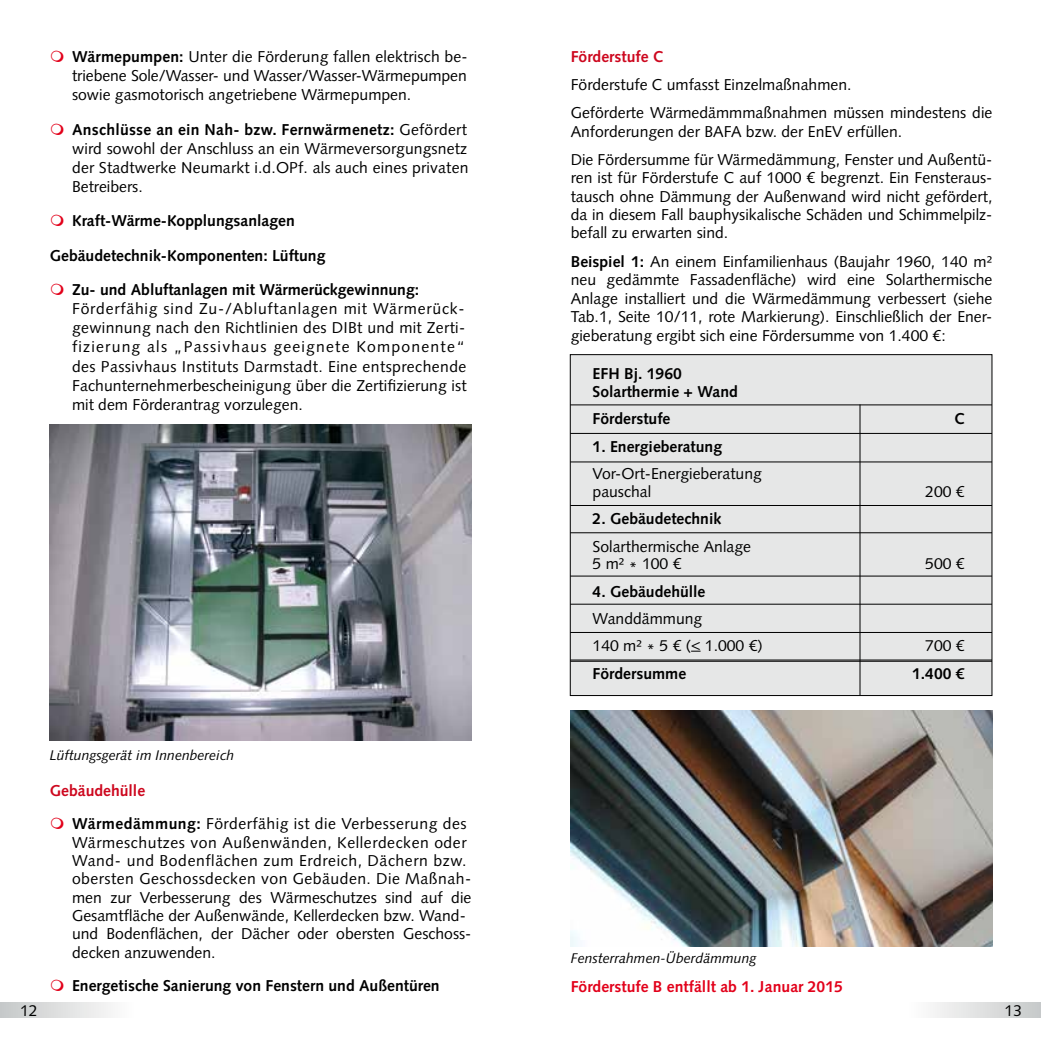
<style>
.page{position:relative;width:1041px;height:1041px;background:#fff}
.page>*{position:absolute;margin:0;border:0;box-sizing:border-box;transform-origin:0 0}
.t1{font:15.75px/18.4px "Syntax LT Std";color:#000}
.t2{font:15.75px/19.2px "Syntax LT Std";letter-spacing:.025em;color:#000}
.t3{font:700 15.75px/17.5px "Syntax LT Std";color:#000}
.t4{font:15.75px/33.2px "Syntax LT Std";letter-spacing:.03em;color:#000}
.t5{font:700 15.75px "Syntax LT Std";color:#e2001a}
.t6{font:700 15.75px "Syntax LT Std";color:#cd071e}
.t7{font:italic 14px "Syntax LT Std";color:#000}
.s1{font-weight:700}
.s2{font-weight:700;color:#cd071e}
</style>
<div class="page">
<svg style="left:0;top:1002px;width:111px;height:15px;background:#dcdede"></svg>
<svg style="left:933px;top:1002px;width:108px;height:15px;background:#dddede"></svg>
<div style="left:570px;top:355px;width:422px;height:340px;background:#e6e7e7"></div>
<hr style="left:570px;top:404px;width:422px;height:1px;background:#000">
<hr style="left:570px;top:433px;width:422px;height:1px;background:#000">
<hr style="left:570px;top:462px;width:422px;height:1px;background:#000">
<hr style="left:570px;top:505px;width:422px;height:1px;background:#000">
<hr style="left:570px;top:532px;width:422px;height:1px;background:#000">
<hr style="left:570px;top:576px;width:422px;height:1px;background:#000">
<hr style="left:570px;top:604px;width:422px;height:1px;background:#000">
<hr style="left:570px;top:632px;width:422px;height:1px;background:#000">
<hr style="left:570px;top:660px;width:422px;height:1px;background:#000">
<hr style="left:570px;top:661px;width:422px;height:1px;background:#000">
<hr style="left:860px;top:404px;width:1px;height:291px;background:#000">
<div style="left:570px;top:354px;width:422px;height:342px;border:1px solid #000"></div>
<img style="left:50px;top:425px;width:421px;height:315px">
<img style="left:571px;top:710px;width:421px;height:236px">
<p class="t1" style="left:72px;top:47px;width:397px;line-height:19.2px;text-align:justify"><span class="s1">Wärmepumpen:</span> Unter die Förderung fallen elektrisch be&shy;triebene Sole/Wasser- und Wasser/Wasser-Wärmepumpen sowie gasmotorisch angetriebene Wärmepumpen.</p>
<p class="t1" style="left:72px;top:120px;width:398px;line-height:19.2px;text-align:justify"><span class="s1">Anschlüsse an ein Nah- bzw. Fernwärmenetz:</span> Gefördert wird sowohl der Anschluss an ein Wärmeversorgungsnetz der Stadtwerke Neumarkt i.d.OPf. als auch eines privaten Betreibers.</p>
<p class="t3" style="left:72px;top:212px;width:224px">Kraft-Wärme-Kopplungsanlagen</p>
<p class="t3" style="left:50px;top:246px;width:277px">Gebäudetechnik-Komponenten: Lüftung</p>
<p class="t3" style="left:72px;top:281px;width:349px">Zu- und Abluftanlagen mit Wärmerückgewinnung:</p>
<p class="t2" style="left:72px;top:299px;width:396px">Förderfähig sind Zu-/Abluftanlagen mit Wärmerück&shy;gewinnung nach den Richtlinien des DIBt und mit Zerti&shy;fizierung als „Passivhaus geeignete Komponente“ des Passivhaus Instituts Darmstadt. Eine entsprechende Fachunternehmerbescheinigung über die Zertifizierung ist mit dem Förderantrag vorzulegen.</p>
<p class="t7" style="left:50px;top:747px;width:186px">Lüftungsgerät im Innenbereich</p>
<p class="t4" style="left:72px;top:774px;width:396px;text-indent:-22px"><span class="s2">Gebäudehülle<br></span><span class="s1">Wärmedämmung:</span> Förderfähig ist die Verbesserung des</p>
<p class="t1" style="left:72px;top:833px;width:401px">Wärmeschutzes von Außenwänden, Kellerdecken oder Wand- und Bodenflächen zum Erdreich, Dächern bzw. obersten Geschossdecken von Gebäuden. Die Maßnah&shy;men zur Verbesserung des Wärmeschutzes sind auf die Gesamtfläche der Außenwände, Kellerdecken bzw. Wand&shy;und Bodenflächen, der Dächer oder obersten Geschoss&shy;decken anzuwenden.</p>
<p class="t3" style="left:72px;top:977px;width:369px">Energetische Sanierung von Fenstern und Außentüren</p>
<p class="t6" style="left:571px;top:47px;width:94px">Förderstufe C</p>
<p class="t1" style="left:571px;top:70px;width:423px;line-height:28.3px">Förderstufe C umfasst Einzelmaßnahmen.<br>Geförderte Wärmedämmmaßnahmen müssen mindestens die</p>
<p class="t1" style="left:571px;top:117px;width:423px;line-height:28.3px">Anforderungen der BAFA bzw. der EnEV erfüllen.<br>Die Fördersumme für Wärmedämmung, Fenster und Außentü-</p>
<p class="t1" style="left:571px;top:169px;width:423px;text-align:justify">ren ist für Förderstufe C auf 1000 € begrenzt. Ein Fensteraus&shy;tausch ohne Dämmung der Außenwand wird nicht gefördert, da in diesem Fall bauphysikalische Schäden und Schimmelpilz&shy;befall zu erwarten sind.</p>
<p class="t1" style="left:571px;top:252px;width:423px;text-align:justify"><span class="s1">Beispiel 1:</span> An einem Einfamilienhaus (Baujahr 1960, 140 m² neu gedämmte Fassadenfläche) wird eine Solarthermische Anlage installiert und die Wärmedämmung verbessert (siehe Tab.1, Seite 10/11, rote Markierung). Einschließlich der Ener&shy;gieberatung ergibt sich eine Fördersumme von 1.400 €:</p>
<p class="t3" style="left:593px;top:365px;width:147px">EFH Bj. 1960<br>Solarthermie + Wand</p>
<p class="t3" style="left:593px;top:410px;width:79px">Förderstufe</p>
<p class="t3" style="left:954px;top:410px;width:12px">C</p>
<p class="t3" style="left:593px;top:438px;width:131px">1. Energieberatung</p>
<p class="t1" style="left:593px;top:465px;width:171px;line-height:17.5px">Vor-Ort-Energieberatung pauschal</p>
<p class="t1" style="left:925px;top:482px;width:41px">200 €</p>
<p class="t3" style="left:593px;top:510px;width:130px">2. Gebäudetechnik</p>
<p class="t1" style="left:593px;top:537px;width:160px;line-height:17.5px">Solarthermische Anlage<br>5 m² * 100 €</p>
<p class="t3" style="left:593px;top:582px;width:114px">4. Gebäudehülle</p>
<p class="t1" style="left:593px;top:605px;width:172px;line-height:27.5px">Wanddämmung<br>140 m² * 5 € (&lt; 1.000 €)</p>
<p class="t1" style="left:925px;top:554px;width:41px">500 €</p>
<p class="t1" style="left:925px;top:637px;width:41px">700 €</p>
<p class="t3" style="left:593px;top:665px;width:95px">Fördersumme</p>
<p class="t3" style="left:912px;top:665px;width:54px">1.400 €</p>
<p class="t7" style="left:571px;top:950px;width:187px">Fensterrahmen-Überdämmung</p>
<p class="t5" style="left:571px;top:978px;width:274px">Förderstufe B entfällt ab 1. Januar 2015</p>
<p class="t1" style="left:20px;top:1001px;width:19px">12</p>
<p class="t1" style="left:1005px;top:1001px;width:19px">13</p>
</div>
